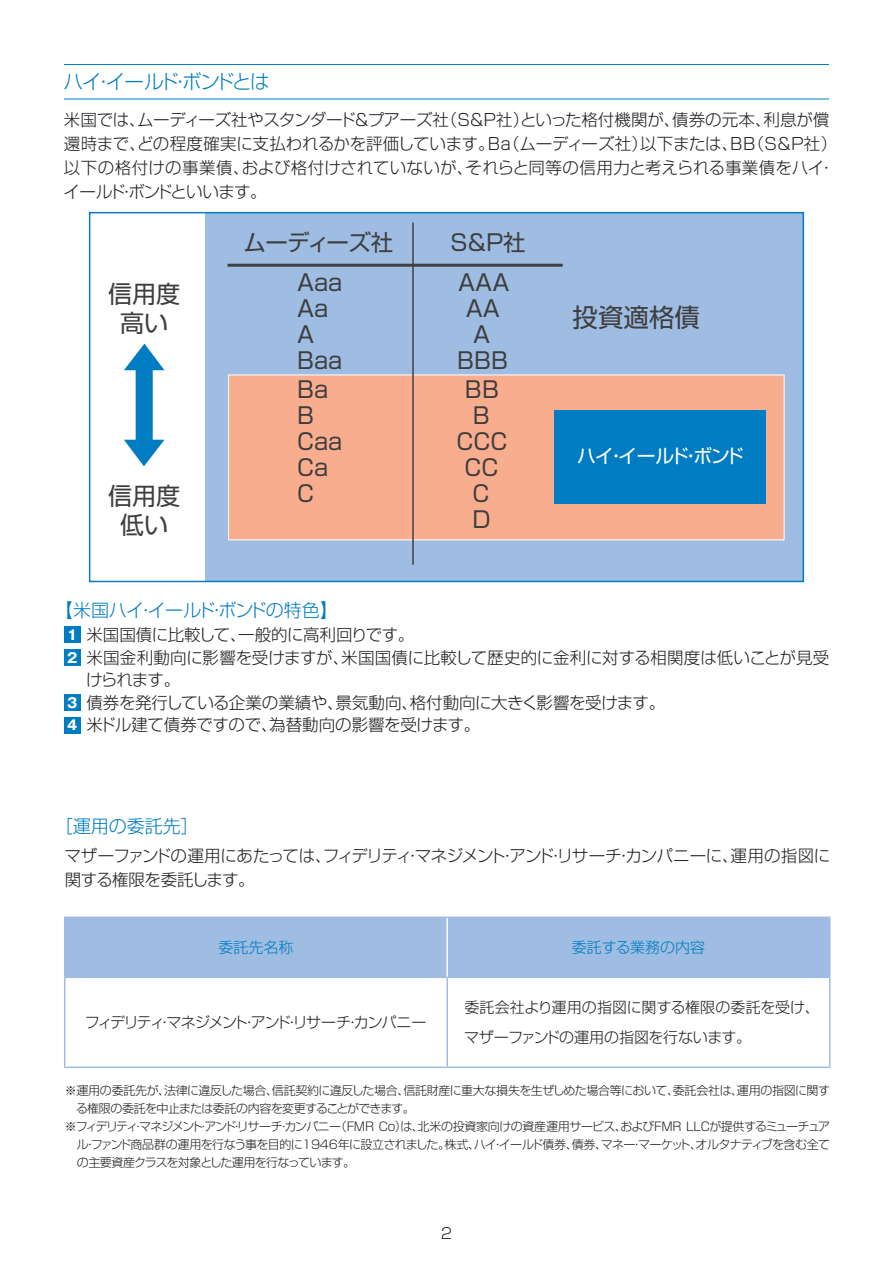
<style>
.page{position:relative;width:893px;height:1263px;background:#fff}
.page>*{position:absolute;margin:0;border:0;box-sizing:border-box;transform-origin:0 0}
.t1{font:25.5px "Shin Go Pr 5";color:#3e3e3f}
.t2{font:24px/29.4px "Shin Go Pr 5";color:#3e3e3f;text-align:center}
.t3{font:22.5px/26px "Shin Go Pr 5";color:#3e3e3f;text-align:center}
.t4{font:22.5px/39.8px "Shin Go Pr 5";letter-spacing:-.025em;color:#3e3e3f;text-align:center}
.t5{font:300 19.5px "Shin Go Pr 5";letter-spacing:-.075em;color:#007cc2}
.t6{font:18.75px "Shin Go Pr 5";letter-spacing:-.05em;color:#fff}
.t7{font:300 18px "Shin Go Pr 5";letter-spacing:-.03em;color:#007cc2}
.t8{font:300 18px "Shin Go Pr 5";color:#007cc2}
.t9{font:300 16.5px/24px "Shin Go Pr 5";letter-spacing:-.02em;color:#231f20}
.t10{font:300 15px/30px "Shin Go Pr 5";letter-spacing:-.025em;color:#231f20}
.t11{font:300 15px "Shin Go Pr 5";letter-spacing:-.1em;color:#231f20}
.t12{font:300 15px "Shin Go Pr 5";color:#007cc2}
.t13{font:300 12px "Shin Go Pr 5";letter-spacing:-.045em;color:#231f20}
.s1{font-family:"Gothic MB101 Pr 5";font-weight:700;font-size:13.5px;color:#fff}
</style>
<div class="page">
<hr style="left:64px;top:64px;width:765px;height:1px;background:#007cc4">
<hr style="left:64px;top:99px;width:765px;height:1px;background:#007cc4">
<div style="left:205px;top:213px;width:598px;height:368px;background:#9fbde2"></div>
<div style="left:229px;top:375px;width:555px;height:165px;background:#f8ad8f"></div>
<div style="left:228px;top:375px;width:556px;height:165px;border:1px solid #fff"></div>
<hr style="left:227px;top:264px;width:336px;height:3px;background:#414143">
<hr style="left:412px;top:223px;width:2px;height:342px;background:#414143">
<div style="left:555px;top:410px;width:211px;height:93px;background:#007cc2"></div>
<div style="left:89px;top:212px;width:715px;height:370px;border:2px solid #007cc2"></div>
<svg style="left:124px;top:344px;width:40px;height:122px"></svg>
<div style="left:64px;top:627px;width:16px;height:16px;background:#007cc2"></div>
<div style="left:64px;top:649px;width:16px;height:17px;background:#007cc2"></div>
<div style="left:64px;top:694px;width:16px;height:17px;background:#007cc2"></div>
<div style="left:64px;top:717px;width:16px;height:16px;background:#007cc2"></div>
<div style="left:65px;top:918px;width:764px;height:58px;background:#9fbde2"></div>
<hr style="left:64px;top:916px;width:383px;height:2px;background:#9fbde2">
<hr style="left:64px;top:918px;width:1px;height:58px;background:#9fbde2">
<hr style="left:447px;top:916px;width:383px;height:2px;background:#9fbde2">
<hr style="left:829px;top:918px;width:1px;height:58px;background:#9fbde2">
<hr style="left:64px;top:976px;width:383px;height:2px;background:#9fbde2">
<hr style="left:64px;top:978px;width:1px;height:88px;background:#9fbde2">
<hr style="left:447px;top:976px;width:383px;height:2px;background:#9fbde2">
<hr style="left:446px;top:978px;width:2px;height:88px;background:#9fbde2">
<hr style="left:829px;top:978px;width:1px;height:88px;background:#9fbde2">
<hr style="left:64px;top:1066px;width:383px;height:2px;background:#9fbde2">
<hr style="left:447px;top:1066px;width:383px;height:2px;background:#9fbde2">
<hr style="left:446px;top:918px;width:2px;height:58px;background:#fff">
<p class="t5" style="left:64px;top:66px;width:207px">ハイ・イールド・ボンドとは</p>
<p class="t9" style="left:63px;top:106px;width:775px">米国では、ムーディーズ社やスタンダード＆プアーズ社（S＆P社）といった格付機関が、債券の元本、利息が償還時まで、どの程度確実に支払われるかを評価しています。Ba（ムーディーズ社）以下または、BB（S＆P社）以下の格付けの事業債、および格付けされていないが、それらと同等の信用力と考えられる事業債をハイ・イールド・ボンドといいます。</p>
<h2 class="t2" style="left:108px;top:277px;width:73px">信用度高い</h2>
<h2 class="t2" style="left:108px;top:479px;width:73px">信用度低い</h2>
<h3 class="t4" style="left:243px;top:221px;width:151px">ムーディーズ社<br>Aaa</h3>
<h3 class="t3" style="left:297px;top:293px;width:47px;text-align:left">Aa<br>A<br>Baa</h3>
<h3 class="t3" style="left:297px;top:375px;width:47px;text-align:left">Ba<br>B<br>Caa<br>Ca<br>C</h3>
<h3 class="t3" style="left:448px;top:221px;width:79px;line-height:39.8px">Ｓ＆Ｐ社<br>AAA</h3>
<h3 class="t3" style="left:457px;top:293px;width:53px">AA<br>A<br>BBB</h3>
<h3 class="t3" style="left:456px;top:375px;width:53px">BB<br>B<br>CCC<br>CC<br>C<br>D</h3>
<h1 class="t1" style="left:573px;top:297px;width:129px">投資適格債</h1>
<p class="t6" style="left:577px;top:441px;width:168px">ハイ・イールド・ボンド</p>
<p class="t7" style="left:55px;top:595px;width:285px">【米国ハイ・イールド・ボンドの特色】</p>
<p class="t9" style="left:65px;top:621px;width:350px"><span class="s1">１</span>米国国債に比較して、一般的に高利回りです。</p>
<p class="t9" style="left:65px;top:644px;width:765px"><span class="s1">２</span>米国金利動向に影響を受けますが、米国国債に比較して歴史的に金利に対する相関度は低いことが見受</p>
<p class="t9" style="left:86px;top:666px;width:96px">けられます。</p>
<p class="t9" style="left:65px;top:689px;width:601px"><span class="s1">３</span>債券を発行している企業の業績や、景気動向、格付動向に大きく影響を受けます。</p>
<p class="t9" style="left:65px;top:711px;width:416px"><span class="s1">４</span>米ドル建て債券ですので、為替動向の影響を受けます。</p>
<p class="t8" style="left:55px;top:811px;width:145px">［運用の委託先］</p>
<p class="t9" style="left:64px;top:842px;width:767px">マザーファンドの運用にあたっては、フィデリティ・マネジメント・アンド・リサーチ・カンパニーに、運用の指図に関する権限を委託します。</p>
<p class="t12" style="left:218px;top:935px;width:76px">委託先名称</p>
<p class="t12" style="left:572px;top:935px;width:135px">委託する業務の内容</p>
<p class="t11" style="left:85px;top:1010px;width:343px">フィデリティ・マネジメント・アンド・リサーチ・カンパニー</p>
<p class="t10" style="left:464px;top:991px;width:357px">委託会社より運用の指図に関する権限の委託を受け、マザーファンドの運用の指図を行ないます。</p>
<p class="t13" style="left:65px;top:1080px;width:767px">※運用の委託先が、法律に違反した場合、信託契約に違反した場合、信託財産に重大な損失を生ぜしめた場合等において、委託会社は、運用の指図に関す</p>
<p class="t13" style="left:76px;top:1098px;width:340px">る権限の委託を中止または委託の内容を変更することができます。</p>
<p class="t13" style="left:65px;top:1116px;width:767px">※フィデリティ・マネジメント・アンド・リサーチ・カンパニー（FMR Co）は、北米の投資家向けの資産運用サービス、およびFMR LLCが提供するミューチュア</p>
<p class="t13" style="left:77px;top:1134px;width:755px">ル・ファンド商品群の運用を行なう事を目的に1946年に設立されました。株式、ハイ・イールド債券、債券、マネー・マーケット、オルタナティブを含む全て</p>
<p class="t13" style="left:77px;top:1152px;width:280px">の主要資産クラスを対象とした運用を行なっています。</p>
<p class="t10" style="left:441px;top:1216px;width:13px">2</p>
</div>
